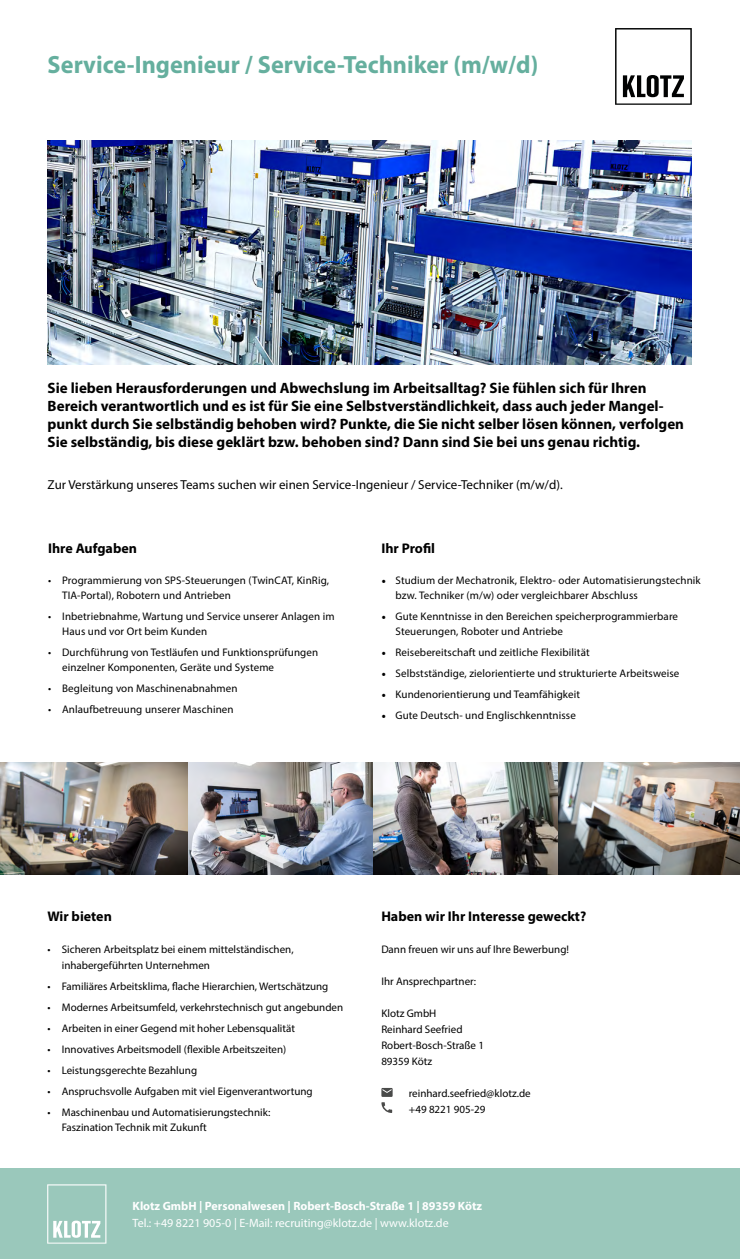
<style>
.page{position:relative;width:740px;height:1259px;background:#fff}
.page>*{position:absolute;margin:0;border:0;box-sizing:border-box;transform-origin:0 0}
.t1{font:700 25px "Myriad Pro";color:#65af9e}
.t2{font:700 15px/18px "Myriad Pro";color:#000}
.t3{font:700 14px "Myriad Pro";color:#000}
.t4{font:13px "Myriad Pro";color:#000}
.t5{font:12px "Myriad Pro";color:#fff}
.t6{font:700 12px "Myriad Pro";color:#fff}
.t7{font:11px/15px "Myriad Pro";letter-spacing:.005em;color:#000}
.s1{font-family:"Minion Pro";font-size:12px}
</style>
<div class="page">
<img style="left:0;top:762px;width:740px;height:112px">
<div style="left:0;top:1169px;width:740px;height:90px;background:#9ac8bb"></div>
<img style="left:48px;top:140px;width:643px;height:224px">
<svg style="left:615px;top:28px;width:77px;height:77px"></svg>
<svg style="left:47px;top:1184px;width:59px;height:60px"></svg>
<svg style="left:381px;top:1088px;width:12px;height:25px"></svg>
<h1 class="t1" style="left:48px;top:48px;width:492px">Service-Ingenieur / Service-Techniker (m/w/d)</h1>
<p class="t2" style="left:48px;top:378px;width:638px">Sie lieben Herausforderungen und Abwechslung im Arbeitsalltag? Sie fühlen sich für Ihren Bereich verantwortlich und es ist für Sie eine Selbstverständlichkeit, dass auch jeder Mangel&shy;punkt durch Sie selbständig behoben wird? Punkte, die Sie nicht selber lösen können, verfolgen Sie selbständig, bis diese geklärt bzw. behoben sind? Dann sind Sie bei uns genau richtig.</p>
<p class="t4" style="left:48px;top:477px;width:517px">Zur Verstärkung unseres Teams suchen wir einen Service-Ingenieur / Service-Techniker (m/w/d).</p>
<p class="t3" style="left:48px;top:539px;width:91px">Ihre Aufgaben</p>
<p class="t7" style="left:62px;top:573px;width:268px;text-indent:-14px">• Programmierung von SPS-Steuerungen (TwinCAT, KinRig,<br>TIA-Portal), Robotern und Antrieben</p>
<p class="t7" style="left:62px;top:609px;width:274px;text-indent:-14px">• Inbetriebnahme, Wartung und Service unserer Anlagen im<br>Haus und vor Ort beim Kunden</p>
<p class="t7" style="left:62px;top:645px;width:258px;text-indent:-14px">• Durchführung von Testläufen und Funktionsprüfungen einzelner Komponenten, Geräte und Systeme</p>
<p class="t7" style="left:48px;top:681px;width:191px">• Begleitung von Maschinenabnahmen</p>
<p class="t7" style="left:48px;top:702px;width:187px">• Anlaufbetreuung unserer Maschinen</p>
<p class="t3" style="left:381px;top:539px;width:55px">Ihr Profil</p>
<p class="t7" style="left:396px;top:573px;width:307px;text-indent:-14px"><span class="s1">•</span> Studium der Mechatronik, Elektro- oder Automatisierungstechnik bzw. Techniker (m/w) oder vergleichbarer Abschluss</p>
<p class="t7" style="left:396px;top:609px;width:284px;text-indent:-14px"><span class="s1">•</span> Gute Kenntnisse in den Bereichen speicherprogrammierbare<br>Steuerungen, Roboter und Antriebe</p>
<p class="t7" style="left:381px;top:645px;width:210px"><span class="s1">•</span> Reisebereitschaft und zeitliche Flexibilität</p>
<p class="t7" style="left:381px;top:666px;width:300px"><span class="s1">•</span> Selbstständige, zielorientierte und strukturierte Arbeitsweise</p>
<p class="t7" style="left:381px;top:687px;width:200px"><span class="s1">•</span> Kundenorientierung und Teamfähigkeit</p>
<p class="t7" style="left:381px;top:708px;width:196px"><span class="s1">•</span> Gute Deutsch- und Englischkenntnisse</p>
<p class="t3" style="left:48px;top:907px;width:66px">Wir bieten</p>
<p class="t7" style="left:62px;top:941px;width:233px;line-height:16px;text-indent:-14px">• Sicheren Arbeitsplatz bei einem mittelständischen, inhabergeführten Unternehmen</p>
<p class="t7" style="left:48px;top:979px;width:282px">• Familiäres Arbeitsklima, flache Hierarchien, Wertschätzung</p>
<p class="t7" style="left:48px;top:1000px;width:297px">• Modernes Arbeitsumfeld, verkehrstechnisch gut angebunden</p>
<p class="t7" style="left:48px;top:1021px;width:249px">• Arbeiten in einer Gegend mit hoher Lebensqualität</p>
<p class="t7" style="left:48px;top:1042px;width:240px">• Innovatives Arbeitsmodell (flexible Arbeitszeiten)</p>
<p class="t7" style="left:48px;top:1063px;width:151px">• Leistungsgerechte Bezahlung</p>
<p class="t7" style="left:48px;top:1084px;width:267px">• Anspruchsvolle Aufgaben mit viel Eigenverantwortung</p>
<p class="t7" style="left:62px;top:1105px;width:210px;text-indent:-14px">• Maschinenbau und Automatisierungstechnik:<br>Faszination Technik mit Zukunft</p>
<p class="t3" style="left:381px;top:907px;width:207px">Haben wir Ihr Interesse geweckt?</p>
<p class="t7" style="left:381px;top:942px;width:189px">Dann freuen wir uns auf Ihre Bewerbung!</p>
<p class="t7" style="left:381px;top:974px;width:96px">Ihr Ansprechpartner:</p>
<p class="t7" style="left:381px;top:1005px;width:104px;line-height:16px">Klotz GmbH<br>Reinhard Seefried<br>Robert-Bosch-Straße 1<br>89359 Kötz</p>
<p class="t7" style="left:409px;top:1085px;width:123px;line-height:16px">reinhard.seefried@klotz.de +49 8221 905-29</p>
<p class="t6" style="left:133px;top:1198px;width:351px">Klotz GmbH | Personalwesen | Robert-Bosch-Straße 1 | 89359 Kötz</p>
<p class="t5" style="left:133px;top:1216px;width:318px">Tel.: +49 8221 905-0 | E-Mail: recruiting@klotz.de | www.klotz.de</p>
</div>
